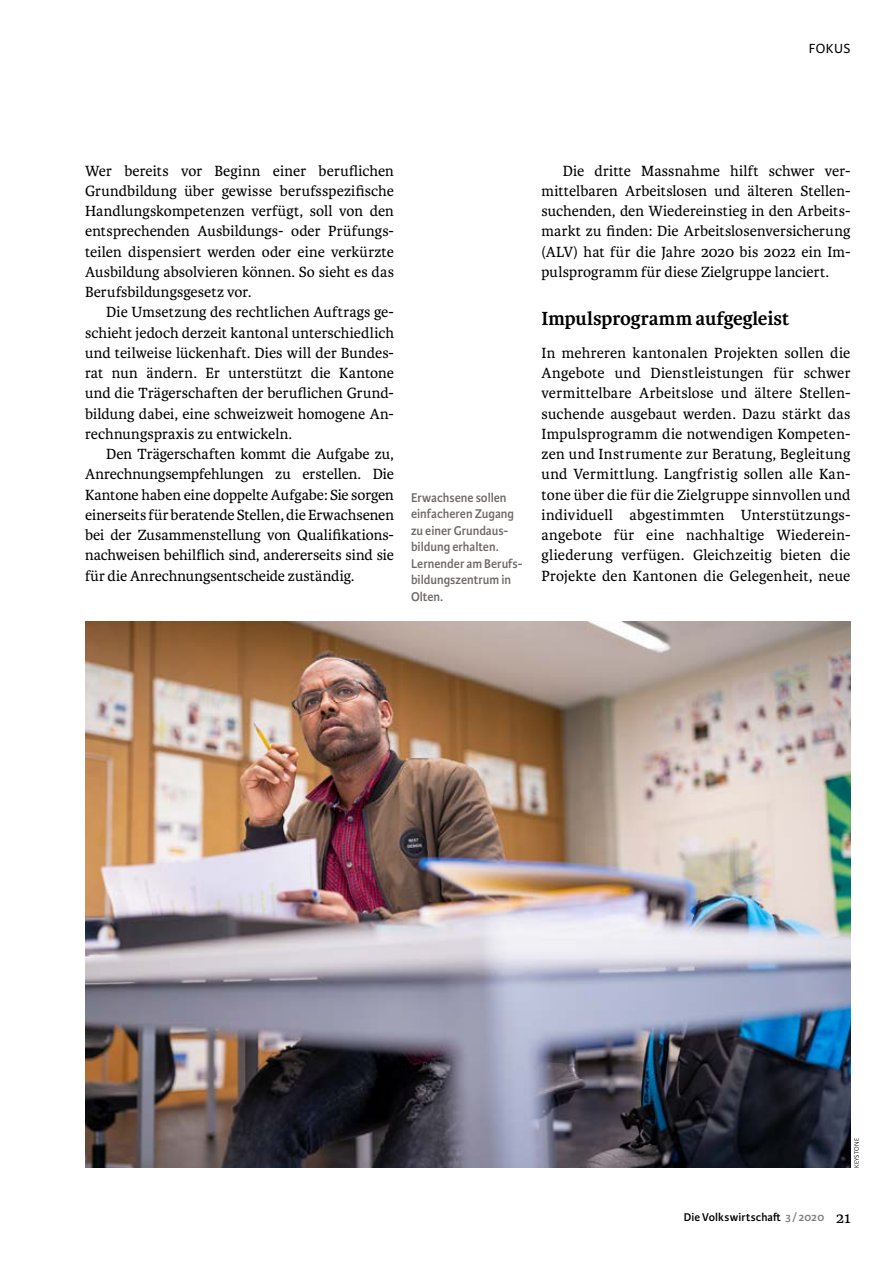
<style>
.page{position:relative;width:893px;height:1263px;background:#fff}
.page>*{position:absolute;margin:0;border:0;box-sizing:border-box;transform-origin:0 0}
.t1{font:700 20.25px "Karmina";letter-spacing:-.005em;color:#000}
.t2{font:15.75px/20.2px "Karmina";letter-spacing:.005em;color:#000;text-align:justify}
.t3{font:14.1px "Karmina Sans";letter-spacing:.035em;color:#000}
.t4{font:600 13.5px/16.5px "Karmina Sans";color:#6d6966;scale:.95 1}
.t5{font:600 12px "Karmina Sans";letter-spacing:.01em;color:#000}
.t6{font:300 6.75px "Karmina Sans";letter-spacing:.01em;color:#000}
.s1{color:#817e7b}
.s2{font-family:"Karmina";font-weight:400;font-size:16.5px}
</style>
<div class="page">
<img style="left:85px;top:621px;width:765px;height:547px">
<p class="t3" style="left:809px;top:41px;width:43px">FOKUS</p>
<p class="t2" style="left:85px;top:160px;width:310px">Wer bereits vor Beginn einer beruflichen Grundbildung über gewisse berufsspezifische Handlungskompetenzen verfügt, soll von den entsprechenden Ausbildungs- oder Prüfungs&shy;teilen dispensiert werden oder eine verkürzte Ausbildung absolvieren können. So sieht es das Berufsbildungsgesetz vor.</p>
<p class="t2" style="left:85px;top:302px;width:310px;text-indent:21px">Die Umsetzung des rechtlichen Auftrags ge&shy;schieht jedoch derzeit kantonal unterschiedlich und teilweise lückenhaft. Dies will der Bundes&shy;rat nun ändern. Er unterstützt die Kantone und die Trägerschaften der beruflichen Grund&shy;bildung dabei, eine schweizweit homogene An&shy;rechnungspraxis zu entwickeln.</p>
<p class="t2" style="left:85px;top:444px;width:311px;text-indent:21px">Den Trägerschaften kommt die Aufgabe zu, Anrechnungsempfehlungen zu erstellen. Die Kantone haben eine doppelte Aufgabe: Sie sorgen einerseits für beratende Stellen, die Erwachsenen bei der Zusammenstellung von Qualifikations&shy;nachweisen behilflich sind, andererseits sind sie für die Anrechnungsentscheide zuständig.</p>
<p class="t4" style="left:411px;top:489px;width:119px">Erwachsene sollen einfacheren Zugang zu einer Grundaus&shy;bildung erhalten.<br>Lernender am Berufs&shy;bildungszentrum in<br>Olten.</p>
<p class="t2" style="left:541px;top:161px;width:310px;text-indent:21px">Die dritte Massnahme hilft schwer ver&shy;mittelbaren Arbeitslosen und älteren Stellen&shy;suchenden, den Wiedereinstieg in den Arbeits&shy;markt zu finden: Die Arbeitslosenversicherung (ALV) hat für die Jahre 2020 bis 2022 ein Im&shy;pulsprogramm für diese Zielgruppe lanciert.</p>
<p class="t1" style="left:541px;top:307px;width:249px">Impulsprogramm aufgegleist</p>
<p class="t2" style="left:541px;top:343px;width:311px">In mehreren kantonalen Projekten sollen die Angebote und Dienstleistungen für schwer vermittelbare Arbeitslose und ältere Stellen&shy;suchende ausgebaut werden. Dazu stärkt das Impulsprogramm die notwendigen Kompeten&shy;zen und Instrumente zur Beratung, Begleitung und Vermittlung. Langfristig sollen alle Kan&shy;tone über die für die Zielgruppe sinnvollen und individuell abgestimmten Unterstützungs&shy;angebote für eine nachhaltige Wiederein&shy;gliederung verfügen. Gleichzeitig bieten die Projekte den Kantonen die Gelegenheit, neue</p>
<p class="t6" style="left:853px;top:1168px;width:31px;rotate:-90deg">KEYSTONE</p>
<p class="t5" style="left:684px;top:1210px;width:168px">Die Volkswirtschaft <span class="s1">3 /2020</span> <span class="s2">21</span></p>
</div>
